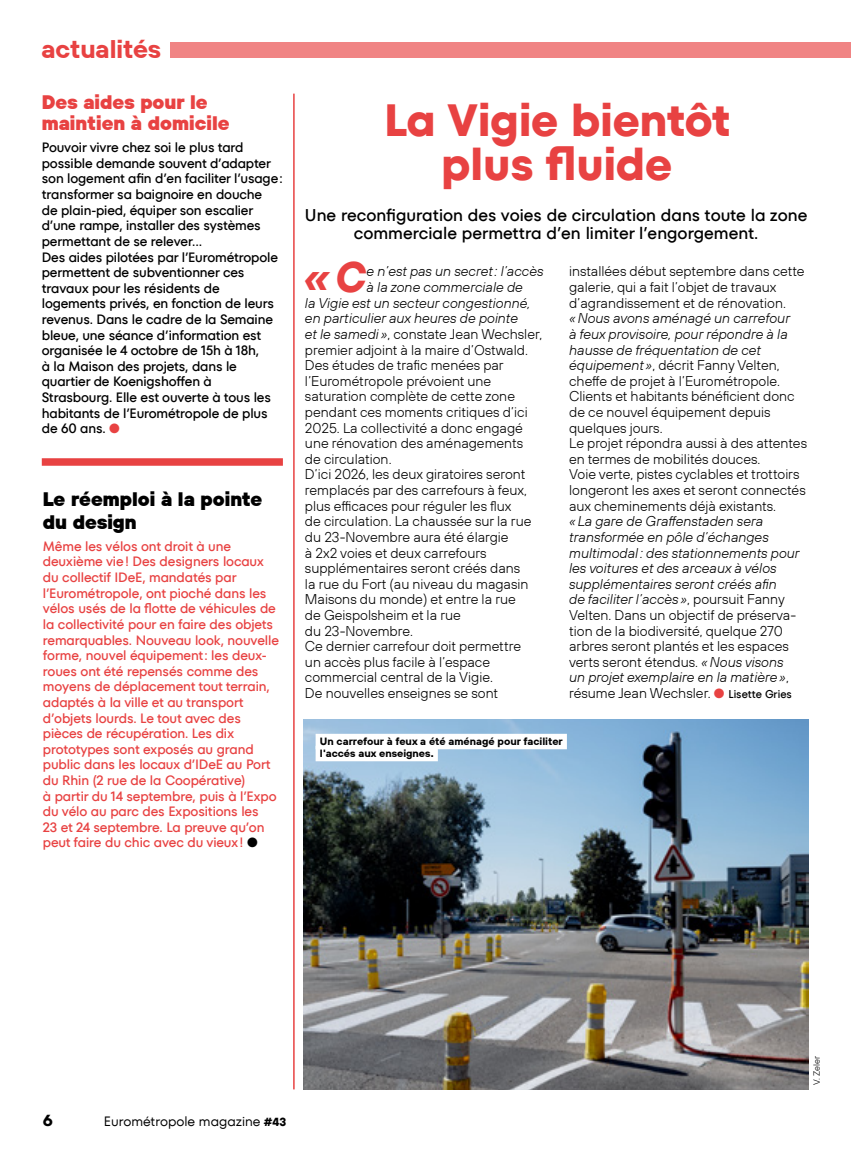
<style>
.page{position:relative;width:851px;height:1149px;background:#fff}
.page>*{position:absolute;margin:0;border:0;box-sizing:border-box;transform-origin:0 0}
.t1{font:700 45px/43.5px "TT Fors";letter-spacing:-.01em;color:#e84242;text-align:center}
.t2{font:italic 700 42.6px "TT Hoves";color:#e84242}
.t3{font:italic 700 25.5px "TT Hoves";color:#e84242}
.t4{font:900 19.5px/21px "TT Hoves";color:#e84242}
.t5{font:900 19.5px/22.5px "TT Hoves";color:#000}
.t6{font:500 16.95px/18.5px "TT Fors";color:#000;text-align:center}
.t7{font:700 16.5px "Campton";color:#000}
.t8{font:300 14.1px/15.6px "TT Hoves";color:#000}
.t9{font:italic 300 14.1px/15.6px "TT Hoves";color:#000}
.t10{font:500 13.5px/15.6px "TT Fors";letter-spacing:-.01em;color:#e84242}
.t11{font:500 13.5px/15.6px "TT Fors";letter-spacing:-.01em;color:#000}
.t12{font:13.5px "TT Fors";color:#000}
.t13{font:700 10.5px/12px "TT Hoves";color:#000}
.t14{font:300 9px "TT Hoves";color:#000}
.s1{color:#e84242}
.s2{color:#000}
.s3{font-style:italic}
.s4{font-style:normal}
.s5{font-family:"TT Fors";font-weight:500;font-style:normal;font-size:11.25px}
.s6{font-family:"TT Hoves";font-weight:700;font-size:11.7px}
</style>
<div class="page">
<div style="left:170px;top:42px;width:680px;height:16px;background:#f08484"></div>
<hr style="left:293px;top:94px;width:1px;height:995px;background:#e84242">
<img style="left:304px;top:719px;width:504px;height:370px">
<svg style="left:320px;top:732px;width:281px;height:52px;background:#95bbd8"></svg>
<div style="left:315px;top:733px;width:252px;height:16px;background:#fff"></div>
<div style="left:315px;top:745px;width:123px;height:16px;background:#fff"></div>
<div style="left:42px;top:458px;width:241px;height:7px;background:#e84242"></div>
<h3 class="t3" style="left:43px;top:32px;width:127px">actualités</h3>
<h3 class="t4" style="left:42px;top:91px;width:189px">Des aides pour le maintien à domicile</h3>
<p class="t11" style="left:42px;top:140px;width:242px">Pouvoir vivre chez soi le plus tard possible demande souvent d’adapter son logement afin d’en faciliter l’usage: transformer sa baignoire en douche<br>de plain-pied, équiper son escalier d’une rampe, installer des systèmes permettant de se relever…<br>Des aides pilotées par l’Eurométropole permettent de subventionner ces travaux pour les résidents de logements privés, en fonction de leurs revenus. Dans le cadre de la Semaine bleue, une séance d’information est organisée le 4 octobre de 15h à 18h,<br>à la Maison des projets, dans le quartier de Koenigshoffen à Strasbourg. Elle est ouverte à tous les habitants de l’Eurométropole de plus de 60 ans. <span class="s1">●</span></p>
<h3 class="t5" style="left:43px;top:487px;width:221px">Le réemploi à la pointe du design</h3>
<p class="t10" style="left:43px;top:538px;width:237px">Même les vélos ont droit à une deuxième vie! Des designers locaux du collectif IDeE, mandatés par l’Eurométropole, ont pioché dans les vélos usés de la flotte de véhicules de la collectivité pour en faire des objets remarquables. Nouveau look, nouvelle forme, nouvel équipement: les deux&shy;roues ont été repensés comme des moyens de déplacement tout terrain, adaptés à la ville et au transport d’objets lourds. Le tout avec des pièces de récupération. Les dix prototypes sont exposés au grand public dans les locaux d’IDeE au Port du Rhin (2 rue de la Coopérative)<br>à partir du 14 septembre, puis à l’Expo du vélo au parc des Expositions les<br>23 et 24 septembre. La preuve qu’on peut faire du chic avec du vieux! <span class="s2">●</span></p>
<h1 class="t1" style="left:384px;top:99px;width:348px">La Vigie bientôt plus fluide</h1>
<p class="t6" style="left:305px;top:205px;width:504px">Une reconfiguration des voies de circulation dans toute la zone commerciale permettra d’en limiter l’engorgement.</p>
<h2 class="t2" style="left:304px;top:248px;width:64px">«C</h2>
<p class="t9" style="left:366px;top:263px;width:178px">e n’est pas un secret: l’accès</p>
<p class="t9" style="left:366px;top:279px;width:158px">à la zone commerciale de</p>
<p class="t9" style="left:305px;top:294px;width:227px">la Vigie est un secteur congestionné,</p>
<p class="t9" style="left:305px;top:310px;width:214px">en particulier aux heures de pointe</p>
<p class="t8" style="left:305px;top:326px;width:239px"><span class="s3">et le samedi »</span>, constate Jean Wechsler,</p>
<p class="t8" style="left:305px;top:341px;width:224px">premier adjoint à la maire d’Ostwald.</p>
<p class="t8" style="left:305px;top:357px;width:200px">Des études de trafic menées par</p>
<p class="t8" style="left:305px;top:372px;width:188px">l’Eurométropole prévoient une</p>
<p class="t8" style="left:305px;top:388px;width:211px">saturation complète de cette zone</p>
<p class="t8" style="left:305px;top:404px;width:224px">pendant ces moments critiques d’ici</p>
<p class="t8" style="left:305px;top:419px;width:219px">2025. La collectivité a donc engagé</p>
<p class="t8" style="left:305px;top:435px;width:220px">une rénovation des aménagements</p>
<p class="t8" style="left:305px;top:450px;width:88px">de circulation.</p>
<p class="t8" style="left:305px;top:466px;width:222px">D’ici 2026, les deux giratoires seront</p>
<p class="t8" style="left:305px;top:482px;width:223px">remplacés par des carrefours à feux,</p>
<p class="t8" style="left:305px;top:497px;width:208px">plus efficaces pour réguler les flux</p>
<p class="t8" style="left:305px;top:513px;width:228px">de circulation. La chaussée sur la rue</p>
<p class="t8" style="left:305px;top:528px;width:205px">du 23-Novembre aura été élargie</p>
<p class="t8" style="left:305px;top:544px;width:183px">à 2x2 voies et deux carrefours</p>
<p class="t8" style="left:305px;top:560px;width:217px">supplémentaires seront créés dans</p>
<p class="t8" style="left:305px;top:575px;width:225px">la rue du Fort (au niveau du magasin</p>
<p class="t8" style="left:305px;top:591px;width:212px">Maisons du monde) et entre la rue</p>
<p class="t8" style="left:305px;top:606px;width:157px">de Geispolsheim et la rue</p>
<p class="t8" style="left:305px;top:622px;width:110px">du 23-Novembre.</p>
<p class="t8" style="left:305px;top:638px;width:217px">Ce dernier carrefour doit permettre</p>
<p class="t8" style="left:305px;top:653px;width:187px">un accès plus facile à l’espace</p>
<p class="t8" style="left:305px;top:669px;width:189px">commercial central de la Vigie.</p>
<p class="t8" style="left:305px;top:684px;width:195px">De nouvelles enseignes se sont</p>
<p class="t8" style="left:569px;top:263px;width:237px">installées début septembre dans cette galerie, qui a fait l’objet de travaux d’agrandissement et de rénovation.</p>
<p class="t8" style="left:569px;top:310px;width:239px"><span class="s3">«Nous avons aménagé un carrefour<br>à feux provisoire, pour répondre à la hausse de fréquentation de cet équipement»</span>, décrit Fanny Velten, cheffe de projet à l’Eurométropole.<br>Clients et habitants bénéficient donc de ce nouvel équipement depuis quelques jours.<br>Le projet répondra aussi à des attentes en termes de mobilités douces.<br>Voie verte, pistes cyclables et trottoirs longeront les axes et seront connectés aux cheminements déjà existants.</p>
<p class="t9" style="left:569px;top:513px;width:232px">«La gare de Graffenstaden sera transformée en pôle d’échanges multimodal : des stationnements pour les voitures et des arceaux à vélos supplémentaires seront créés afin<br>de faciliter l’accès »<span class="s4">, poursuit Fanny Velten. Dans un objectif de préserva&shy;tion de la biodiversité, quelque 270 arbres seront plantés et les espaces verts seront étendus.</span> «Nous visons un projet exemplaire en la matière»<span class="s4">, résume Jean Wechsler.</span> <span class="s1">●</span> <span class="s5">Lisette Gries</span></p>
<p class="t13" style="left:320px;top:735px;width:244px">Un carrefour à feux a été aménagé pour faciliter l'accés aux enseignes.</p>
<p class="t7" style="left:43px;top:1109px;width:12px">6</p>
<p class="t12" style="left:104px;top:1112px;width:184px">Eurométropole magazine <span class="s6">#43</span></p>
<p class="t14" style="left:810px;top:1084px;width:30px;rotate:-90deg">V. Zeler</p>
</div>
